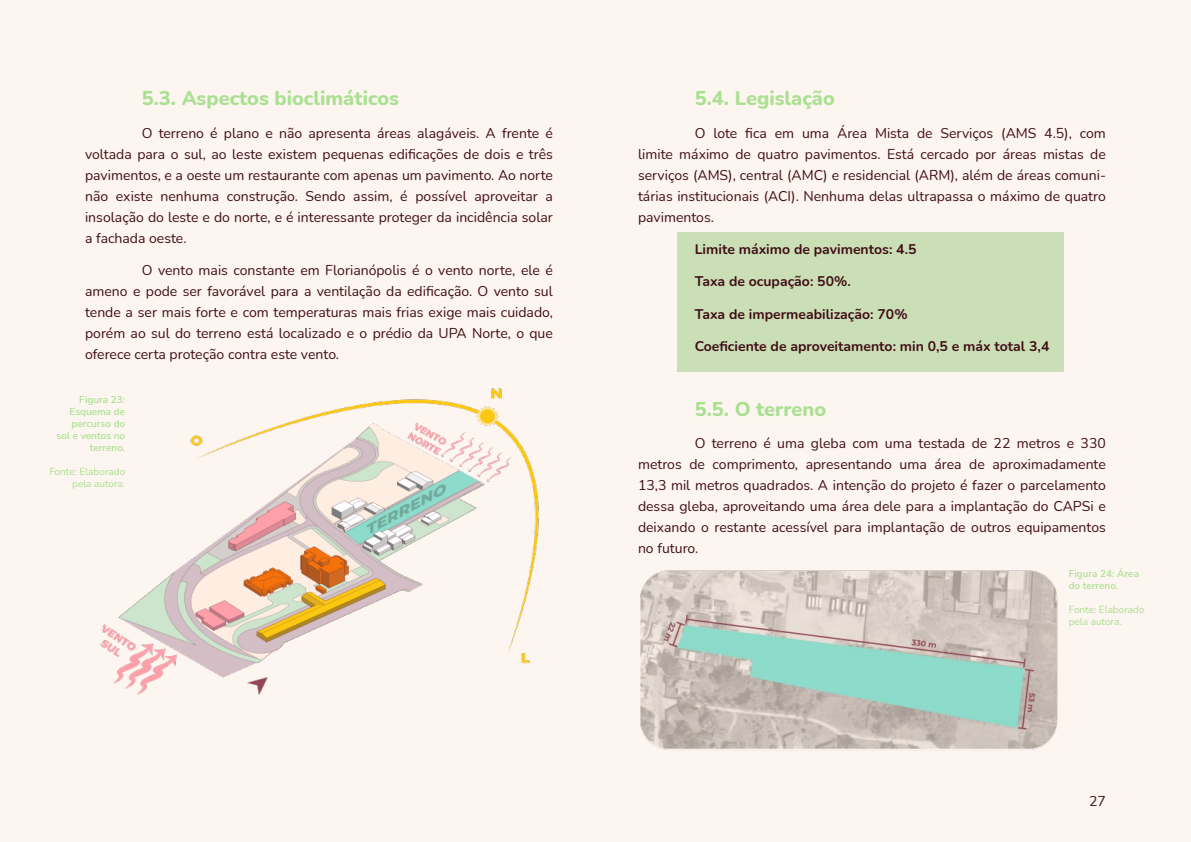
<style>
.page{position:relative;width:1191px;height:842px;background:#fdf5ef}
.page>*{position:absolute;margin:0;border:0;box-sizing:border-box;transform-origin:0 0}
.t1{font:800 20px "Nunito";color:#a9e091}
.t2{font:14px/21px "Nunito";color:#400d16;text-align:justify}
.t3{font:700 14px "Nunito";color:#400d16}
.t4{font:14px "Nunito";color:#3e1118}
.t5{font:600 10px/12px "Nunito";color:#a9e091;text-align:right}
.t6{font:10px/12px "Nunito";color:#a9e091;text-align:right}
</style>
<div class="page">
<img style="left:100px;top:388px;width:439px;height:307px">
<div style="left:677px;top:232px;width:386px;height:140px;background:#cbdfb6"></div>
<img style="left:640px;top:570px;width:417px;height:180px">
<h1 class="t1" style="left:142px;top:84px;width:259px">5.3. Aspectos bioclimáticos</h1>
<p class="t2" style="left:85px;top:122px;width:469px;text-indent:57px">O terreno é plano e não apresenta áreas alagáveis. A frente é voltada para o sul, ao leste existem pequenas edificações de dois e três pavimentos, e a oeste um restaurante com apenas um pavimento. Ao norte não existe nenhuma construção. Sendo assim, é possível aproveitar a insolação do leste e do norte, e é interessante proteger da incidência solar a fachada oeste.</p>
<p class="t2" style="left:85px;top:259px;width:469px;text-indent:57px">O vento mais constante em Florianópolis é o vento norte, ele é ameno e pode ser favorável para a ventilação da edificação. O vento sul tende a ser mais forte e com temperaturas mais frias exige mais cuidado, porém ao sul do terreno está localizado e o prédio da UPA Norte, o que oferece certa proteção contra este vento.</p>
<p class="t5" style="left:57px;top:393px;width:70px">Figura 23:<br>Esquema de percurso do sol e ventos no terreno.</p>
<p class="t6" style="left:49px;top:465px;width:77px">Fonte: Elaborado pela autora.</p>
<h1 class="t1" style="left:694px;top:84px;width:142px">5.4. Legislação</h1>
<p class="t2" style="left:638px;top:122px;width:469px;text-indent:57px">O lote fica em uma Área Mista de Serviços (AMS 4.5), com limite máximo de quatro pavimentos. Está cercado por áreas mistas de serviços (AMS), central (AMC) e residencial (ARM), além de áreas comuni&shy;tárias institucionais (ACI). Nenhuma delas ultrapassa o máximo de quatro pavimentos.</p>
<p class="t3" style="left:694px;top:239px;width:223px">Limite máximo de pavimentos: 4.5</p>
<p class="t3" style="left:694px;top:272px;width:158px">Taxa de ocupação: 50%.</p>
<p class="t3" style="left:694px;top:304px;width:214px">Taxa de impermeabilização: 70%</p>
<p class="t3" style="left:694px;top:336px;width:356px">Coeficiente de aproveitamento: min 0,5 e máx total 3,4</p>
<h1 class="t1" style="left:694px;top:394px;width:133px">5.5. O terreno</h1>
<p class="t2" style="left:638px;top:432px;width:469px;text-indent:57px">O terreno é uma gleba com uma testada de 22 metros e 330 metros de comprimento, apresentando uma área de aproximadamente 13,3 mil metros quadrados. A intenção do projeto é fazer o parcelamento dessa gleba, aproveitando uma área dele para a implantação do CAPSi e deixando o restante acessível para implantação de outros equipamentos no futuro.</p>
<p class="t5" style="left:1068px;top:567px;width:72px;text-align:left">Figura 24: Área do terreno.</p>
<p class="t6" style="left:1068px;top:603px;width:77px;text-align:left">Fonte: Elaborado pela autora.</p>
<p class="t4" style="left:1089px;top:791px;width:18px">27</p>
</div>
